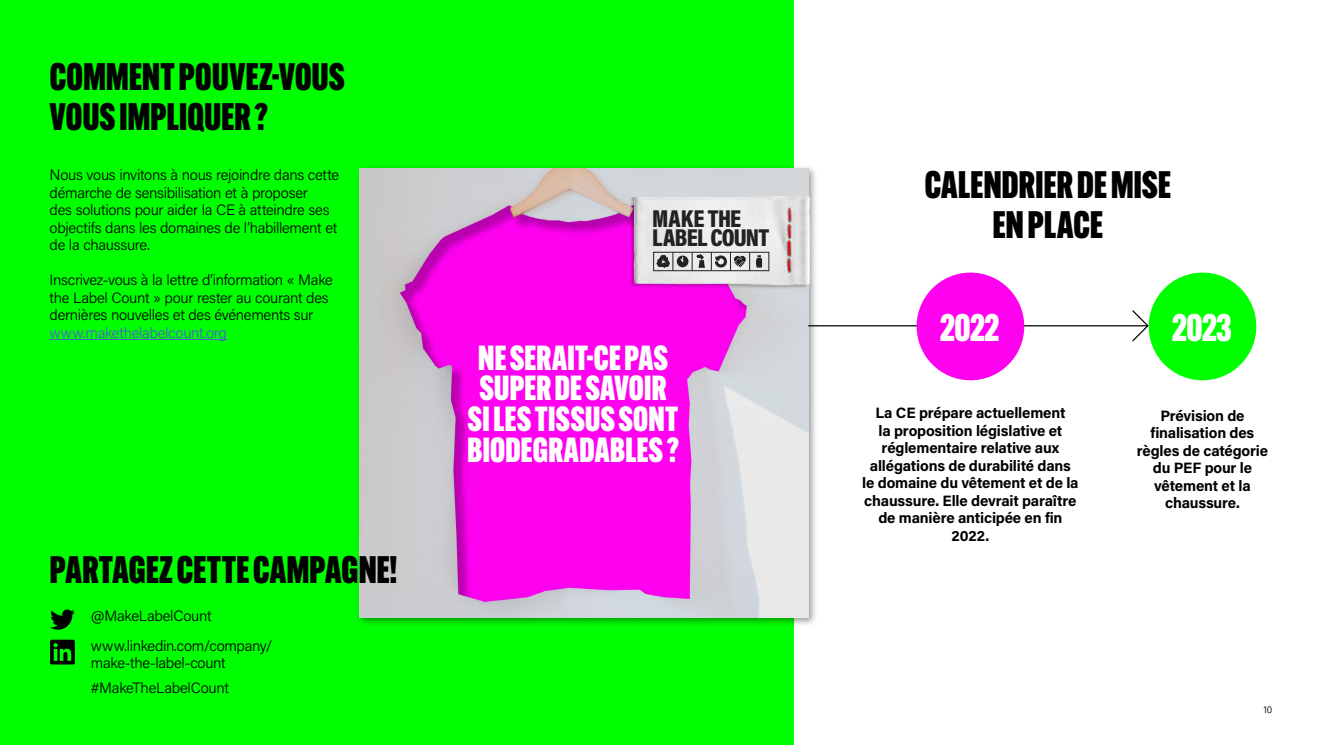
<style>
.page{position:relative;width:1322px;height:745px;background:#fff}
.page>*{position:absolute;margin:0;border:0;box-sizing:border-box;transform-origin:0 0}
.t1{font:900 37.5px/40px "Alternate Gothic Ex Cond ATF";letter-spacing:.01em;color:#000;text-align:center}
.t2{font:900 37.5px "Alternate Gothic Ex Cond ATF";letter-spacing:-.01em;color:#fff}
.t3{font:900 34.12px/30.9px "Alternate Gothic Ex Cond ATF";letter-spacing:.01em;color:#fff;text-align:center}
.t4{font:900 24.62px/19.2px "Acumin Pro Cond";letter-spacing:-.02em;color:#232122}
.t5{font:300 15px/17.5px "Acumin Pro";letter-spacing:-.02em;color:#000}
.t6{font:700 15px/17.5px "Acumin Pro";letter-spacing:-.01em;color:#000;text-align:center}
.t7{font:300 15px "Acumin Pro";letter-spacing:-.02em;color:#4f5cd6}
.t8{font:300 10px "Acumin Pro";color:#000}
</style>
<div class="page">
<div style="left:0;top:0;width:793px;height:744px;background:#0f0"></div>
<div style="left:355px;top:164px;width:462px;height:462px;background:#000;opacity:.4"></div>
<img style="left:360px;top:168px;width:448px;height:449px">
<img style="left:603px;top:197px;width:214px;height:101px">
<img style="left:603px;top:194px;width:205px;height:5px">
<img style="left:779px;top:206px;width:20px;height:73px">
<div style="left:653px;top:252px;width:116px;height:18px;border:1px solid #232122"></div>
<svg style="left:756px;top:255px;width:6px;height:13px"></svg>
<svg style="left:692px;top:252px;width:13px;height:18px"></svg>
<svg style="left:677px;top:255px;width:11px;height:12px"></svg>
<svg style="left:680px;top:257px;width:3px;height:5px"></svg>
<svg style="left:657px;top:252px;width:17px;height:18px"></svg>
<svg style="left:711px;top:252px;width:39px;height:18px"></svg>
<hr style="left:808px;top:325px;width:339px;height:1px;background:#000">
<div style="left:916px;top:272px;width:108px;height:108px;background:#fe01ef;border-radius:50%"></div>
<div style="left:1148px;top:272px;width:108px;height:108px;background:#0f0;border-radius:50%"></div>
<svg style="left:1131px;top:310px;width:18px;height:32px"></svg>
<hr style="left:50px;top:339px;width:177px;height:1px;background:#4f5cd6">
<svg style="left:50px;top:609px;width:25px;height:20px"></svg>
<svg style="left:50px;top:639px;width:25px;height:25px"></svg>
<h1 class="t1" style="left:50px;top:57px;width:296px;text-align:left">COMMENT POUVEZ-VOUS<br>VOUS IMPLIQUER ?</h1>
<p class="t5" style="left:50px;top:165px;width:291px">Nous vous invitons à nous rejoindre dans cette démarche de sensibilisation et à proposer<br>des solutions pour aider la CE à atteindre ses objectifs dans les domaines de l’habillement et de la chaussure.</p>
<p class="t5" style="left:50px;top:270px;width:285px">Inscrivez-vous à la lettre d’information « Make the Label Count » pour rester au courant des dernières nouvelles et des événements sur</p>
<p class="t7" style="left:50px;top:322px;width:179px">www.makethelabelcount.org</p>
<h1 class="t1" style="left:50px;top:549px;width:348px">PARTAGEZ CETTE CAMPAGNE!</h1>
<p class="t5" style="left:91px;top:599px;width:183px;line-height:30px">@MakeLabelCount www.linkedin.com/company/</p>
<p class="t5" style="left:91px;top:649px;width:139px;line-height:25px">make-the-label-count #MakeTheLabelCount</p>
<h3 class="t4" style="left:652px;top:208px;width:119px">MAKE THE<br>LABEL COUNT</h3>
<h2 class="t3" style="left:467px;top:341px;width:213px">NE SERAIT-CE PAS<br>SUPER DE SAVOIR<br>SI LES TISSUS SONT<br>BIODEGRADABLES ?</h2>
<h1 class="t1" style="left:924px;top:164px;width:248px">CALENDRIER DE MISE<br>EN PLACE</h1>
<h1 class="t2" style="left:940px;top:304px;width:61px">2022</h1>
<h1 class="t2" style="left:1172px;top:304px;width:61px">2023</h1>
<p class="t6" style="left:862px;top:403px;width:218px">La CE prépare actuellement<br>la proposition législative et réglementaire relative aux allégations de durabilité dans le domaine du vêtement et de la chaussure. Elle devrait paraître de manière anticipée en fin<br>2022.</p>
<p class="t6" style="left:1137px;top:405px;width:133px">Prévision de finalisation des règles de catégorie du PEF pour le vêtement et la chaussure.</p>
<p class="t8" style="left:1263px;top:702px;width:10px">10</p>
</div>
